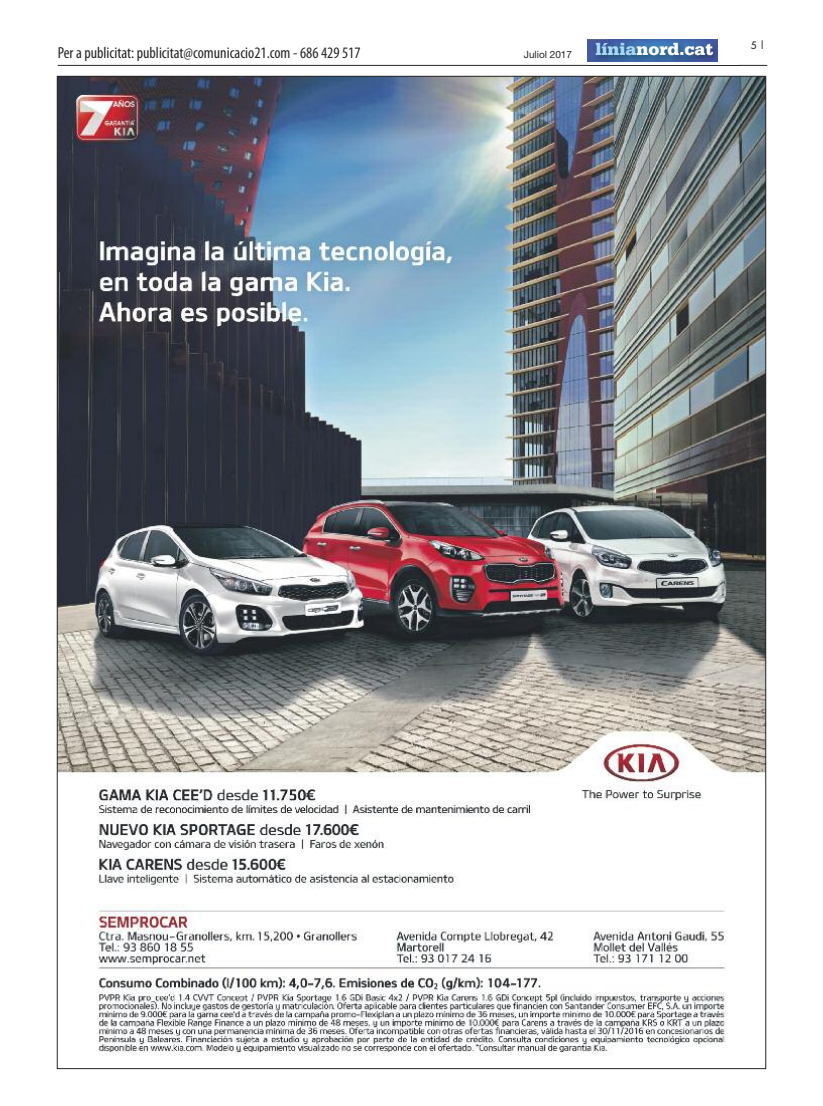
<style>
.page{position:relative;width:823px;height:1106px;background:#fff}
.page>*{position:absolute;margin:0;border:0;box-sizing:border-box;transform-origin:0 0}
.t1{font:900 18px "Serifa";color:#fff}
.t2{font:condensed 16px "Myriad Pro";color:#272627}
.t3{font:10px "Helvetica Neue";color:#272627}
.t4{font:10px "Futura";color:#272627}
.s1{color:#a7d8f7}
</style>
<div class="page">
<hr style="left:58px;top:65px;width:708px;height:1px;background:#23262b">
<img style="left:587px;top:39px;width:132px;height:26px">
<img style="left:587px;top:39px;width:130px;height:22px">
<img style="left:59px;top:78px;width:704px;height:978px">
<p class="t2" style="left:58px;top:47px;width:304px">Per a publicitat: publicitat@comunicacio21.com - 686 429 517</p>
<p class="t3" style="left:523px;top:49px;width:50px">Juliol 2017</p>
<p class="t1" style="left:595px;top:43px;width:119px"><span class="s1">línia</span>nord.cat</p>
<p class="t4" style="left:750px;top:40px;width:16px">5 |</p>
</div>
